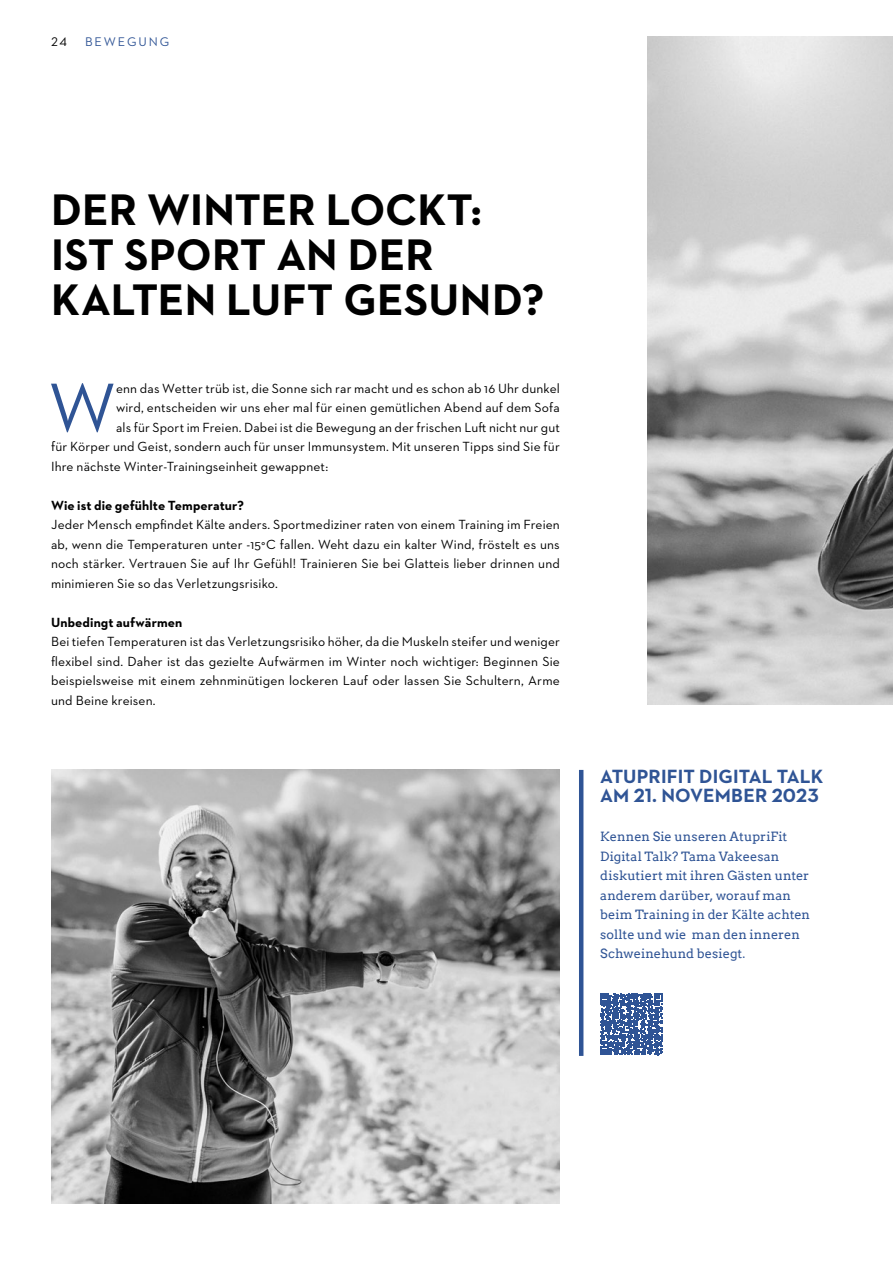
<style>
.page{position:relative;width:893px;height:1263px;background:#fff}
.page>*{position:absolute;margin:0;border:0;box-sizing:border-box;transform-origin:0 0}
.t1{font:70.8px "Neutraface 2 Text";color:#2f5495}
.t2{font:700 45px/45px "Neutraface 2 Text";letter-spacing:.005em;color:#000}
.t3{font:700 19.5px/19.5px "Neutraface 2 Text";letter-spacing:.005em;color:#2f5495}
.t4{font:13.5px/19.5px "Neutraface 2 Text";letter-spacing:.01em;color:#000;text-align:justify}
.t5{font:700 13.5px "Neutraface 2 Text";letter-spacing:.005em;color:#000}
.t6{font:12.75px/19.5px "Arvo";letter-spacing:.005em;color:#2f5495}
.t7{font:12.75px "Neutraface 2 Text";letter-spacing:.15em;color:#2f5495}
.t8{font:12.75px "Neutraface 2 Text";color:#000}
</style>
<div class="page">
<img style="left:647px;top:36px;width:246px;height:669px">
<img style="left:51px;top:770px;width:509px;height:433px">
<hr style="left:579px;top:770px;width:4px;height:286px;background:#2f5495">
<svg style="left:600px;top:993px;width:62px;height:62px"></svg>
<p class="t8" style="left:51px;top:34px;width:18px">24</p>
<p class="t7" style="left:85px;top:34px;width:86px">BEWEGUNG</p>
<h2 class="t2" style="left:51px;top:187px;width:495px">DER WINTER LOCKT:<br>IST SPORT AN DER<br>KALTEN LUFT GESUND?</h2>
<h1 class="t1" style="left:49px;top:364px;width:69px">W</h1>
<p class="t4" style="left:116px;top:378px;width:445px">enn das Wetter trüb ist, die Sonne sich rar macht und es schon ab 16 Uhr dunkel</p>
<p class="t4" style="left:116px;top:398px;width:445px">wird, entscheiden wir uns eher mal für einen gemütlichen Abend auf dem Sofa</p>
<p class="t4" style="left:116px;top:417px;width:445px">als für Sport im Freien. Dabei ist die Bewegung an der frischen Luft nicht nur gut</p>
<p class="t4" style="left:51px;top:437px;width:510px">für Körper und Geist, sondern auch für unser Immunsystem. Mit unseren Tipps sind Sie für</p>
<p class="t4" style="left:51px;top:456px;width:279px">Ihre nächste Winter-Trainingseinheit gewappnet:</p>
<p class="t5" style="left:51px;top:497px;width:194px">Wie ist die gefühlte Temperatur?</p>
<p class="t4" style="left:51px;top:515px;width:510px">Jeder Mensch empfindet Kälte anders. Sportmediziner raten von einem Training im Freien ab, wenn die Temperaturen unter -15°C fallen. Weht dazu ein kalter Wind, fröstelt es uns noch stärker. Vertrauen Sie auf Ihr Gefühl! Trainieren Sie bei Glatteis lieber drinnen und minimieren Sie so das Verletzungsrisiko.</p>
<p class="t5" style="left:51px;top:614px;width:133px">Unbedingt aufwärmen</p>
<p class="t4" style="left:51px;top:632px;width:510px">Bei tiefen Temperaturen ist das Verletzungsrisiko höher, da die Muskeln steifer und weniger flexibel sind. Daher ist das gezielte Aufwärmen im Winter noch wichtiger: Beginnen Sie beispielsweise mit einem zehnminütigen lockeren Lauf oder lassen Sie Schultern, Arme und Beine kreisen.</p>
<h3 class="t3" style="left:600px;top:766px;width:224px">ATUPRIFIT DIGITAL TALK<br>AM 21. NOVEMBER 2023</h3>
<p class="t6" style="left:600px;top:827px;width:211px">Kennen Sie unseren AtupriFit<br>Digital Talk? Tama Vakeesan diskutiert mit ihren Gästen unter anderem darüber, worauf man beim Training in der Kälte achten sollte und wie man den inneren<br>Schweinehund besiegt.</p>
</div>
